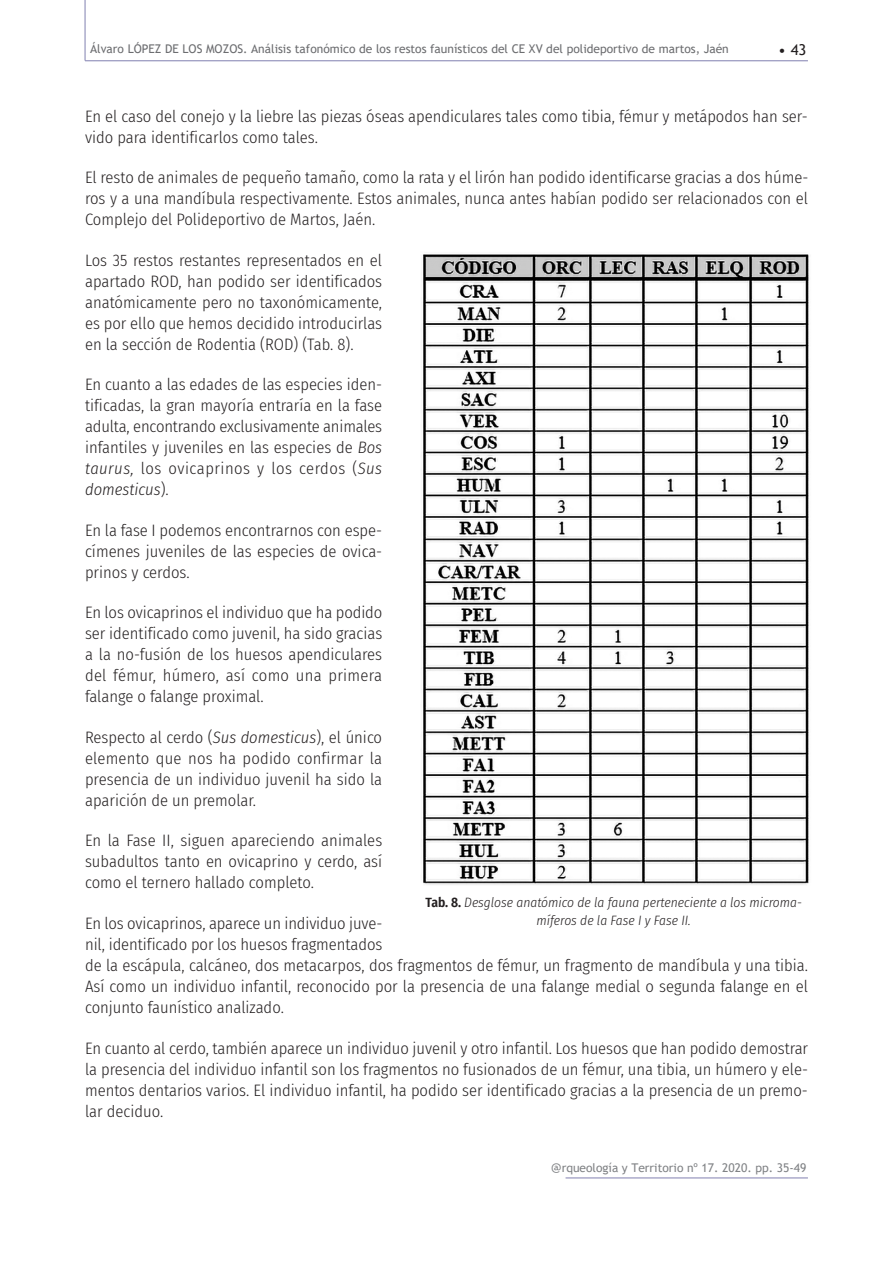
<style>
.page{position:relative;width:893px;height:1263px;background:#fff}
.page>*{position:absolute;margin:0;border:0;box-sizing:border-box;transform-origin:0 0}
.t1{font:300 16.5px/21px "Fira Sans Condensed";color:#231f20;text-align:justify}
.t2{font:15px "Trebuchet MS";color:#231f20}
.t3{font:italic 300 13.5px/18px "Fira Sans Condensed";color:#231f20;text-align:center}
.t4{font:12px "Trebuchet MS";color:#6c6d70}
.t5{font:12px "Trebuchet MS";color:#808285}
.s1{font-style:italic}
.s2{font-weight:600;font-style:normal}
.s3{font-size:13.5px}
</style>
<div class="page">
<hr style="left:85px;top:61px;width:723px;height:1px;background:#8180b0">
<hr style="left:566px;top:1178px;width:242px;height:1px;background:#8180b0">
<hr style="left:85px;top:0;width:1px;height:61px;background:#8180b0">
<img style="left:421px;top:254px;width:388px;height:631px">
<p class="t4" style="left:90px;top:41px;width:640px">Álvaro LÓPEZ DE LOS MOZOS. Análisis tafonómico de los restos faunísticos del CE XV del polideportivo de martos, Jaén</p>
<p class="t2" style="left:778px;top:40px;width:30px">• 43</p>
<p class="t1" style="left:85px;top:105px;width:724px">En el caso del conejo y la liebre las piezas óseas apendiculares tales como tibia, fémur y metápodos han ser&shy;vido para identificarlos como tales.</p>
<p class="t1" style="left:85px;top:167px;width:725px">El resto de animales de pequeño tamaño, como la rata y el lirón han podido identificarse gracias a dos húme&shy;ros y a una mandíbula respectivamente. Estos animales, nunca antes habían podido ser relacionados con el Complejo del Polideportivo de Martos, Jaén.</p>
<p class="t1" style="left:85px;top:249px;width:299px">Los 35 restos restantes representados en el apartado ROD, han podido ser identificados anatómicamente pero no taxonómicamente, es por ello que hemos decidido introducirlas en la sección de Rodentia (ROD) (Tab. 8).</p>
<p class="t1" style="left:85px;top:374px;width:299px">En cuanto a las edades de las especies iden&shy;tificadas, la gran mayoría entraría en la fase adulta, encontrando exclusivamente animales infantiles y juveniles en las especies de <span class="s1">Bos taurus,</span> los ovicaprinos y los cerdos (<span class="s1">Sus domesticus</span>).</p>
<p class="t1" style="left:85px;top:520px;width:299px">En la fase I podemos encontrarnos con espe&shy;címenes juveniles de las especies de ovica&shy;prinos y cerdos.</p>
<p class="t1" style="left:85px;top:602px;width:299px">En los ovicaprinos el individuo que ha podido ser identificado como juvenil, ha sido gracias a la no-fusión de los huesos apendiculares del fémur, húmero, así como una primera falange o falange proximal.</p>
<p class="t1" style="left:85px;top:727px;width:299px">Respecto al cerdo (<span class="s1">Sus domesticus</span>), el único elemento que nos ha podido confirmar la presencia de un individuo juvenil ha sido la aparición de un premolar.</p>
<p class="t1" style="left:85px;top:830px;width:299px">En la Fase II, siguen apareciendo animales subadultos tanto en ovicaprino y cerdo, así como el ternero hallado completo.</p>
<p class="t1" style="left:85px;top:913px;width:724px;text-align:left">En los ovicaprinos, aparece un individuo juve-<br>nil, identificado por los huesos fragmentados<br>de la escápula, calcáneo, dos metacarpos, dos fragmentos de fémur, un fragmento de mandíbula y una tibia.<br>Así como un individuo infantil, reconocido por la presencia de una falange medial o segunda falange en el conjunto faunístico analizado.</p>
<p class="t1" style="left:85px;top:1037px;width:725px">En cuanto al cerdo, también aparece un individuo juvenil y otro infantil. Los huesos que han podido demostrar la presencia del individuo infantil son los fragmentos no fusionados de un fémur, una tibia, un húmero y ele&shy;mentos dentarios varios. El individuo infantil, ha podido ser identificado gracias a la presencia de un premo&shy;lar deciduo.</p>
<p class="t3" style="left:425px;top:893px;width:378px"><span class="s2">Tab. 8.</span> Desglose anatómico de la fauna perteneciente a los microma&shy;míferos de la Fase I y Fase II.</p>
<p class="t5" style="left:551px;top:1160px;width:257px"><span class="s3">@</span>rqueología y Territorio nº 17. 2020. pp. 35-49</p>
</div>
